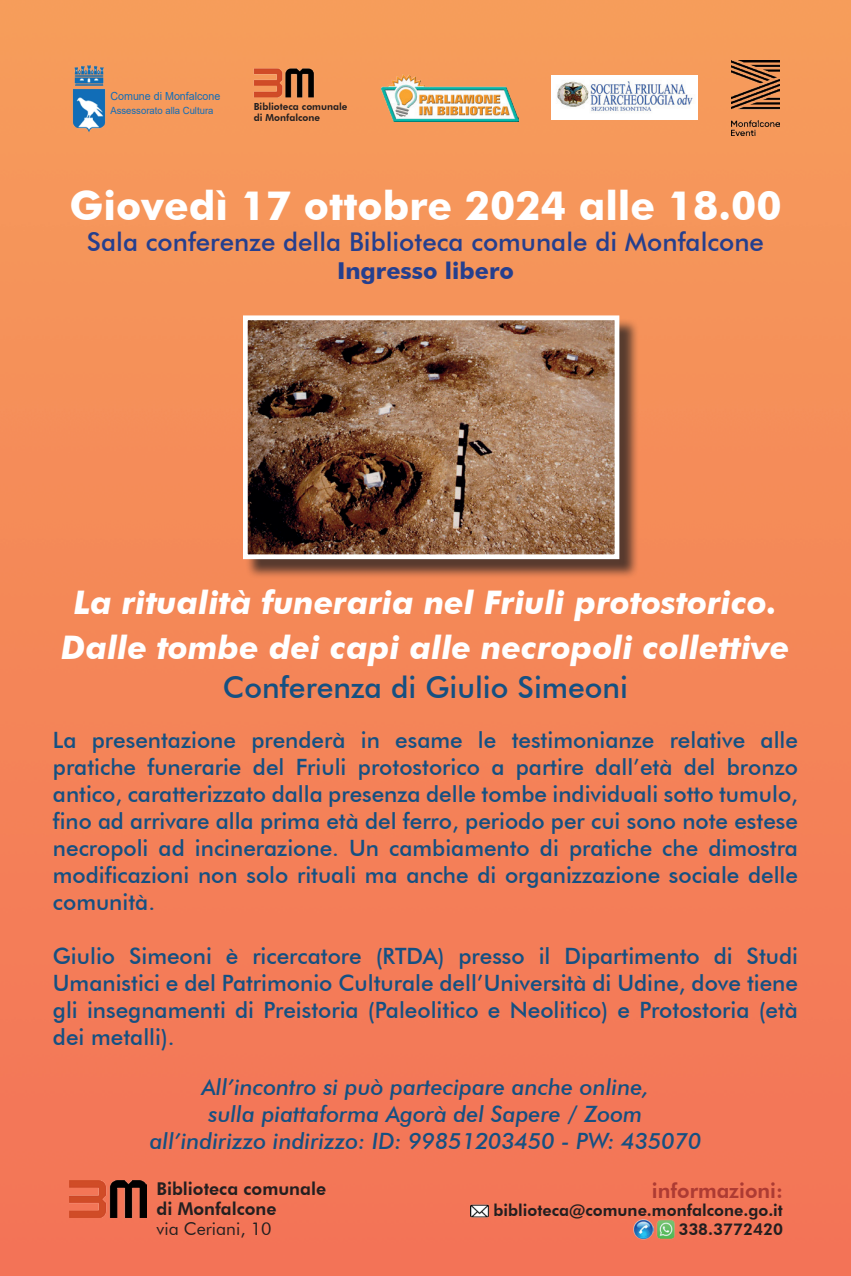
<style>
.page{position:relative;width:851px;height:1276px;background:#fff}
.page>*{position:absolute;margin:0;border:0;box-sizing:border-box;transform-origin:0 0}
.t1{font:700 40.5px "Futura BT";color:#fff}
.t2{font:italic 700 32.5px "Futura BT";color:#fff}
.t3{font:500 30px "Futura BT";color:#155082}
.t4{font:500 25.75px "Futura BT";color:#253f8e}
.t5{font:700 23.25px "Futura BT";color:#253f8e}
.t6{font:500 22.5px/27px "Futura BT";color:#155082;text-align:justify}
.t7{font:italic 500 22.5px "Futura BT";color:#155082}
.t8{font:800 20.5px "Futura BT";color:#ad3b33}
.t9{font:800 17.75px "Futura BT";color:#231f20}
.t10{font:17.75px "Futura BT";color:#231f20}
.t11{font:800 16.25px "Futura BT";color:#231f20}
.t12{font:11.25px "Arial";color:#126db7;scale:.96 1}
.t13{font:10px "Arial";color:#126db7;scale:.96 1}
.t14{font:800 9.75px "Futura BT";color:#231f20}
</style>
<div class="page">
<img style="left:0;top:0;width:850px;height:1276px">
<img style="left:69px;top:1180px;width:78px;height:37px">
<img style="left:655px;top:1220px;width:20px;height:19px">
<img style="left:470px;top:1202px;width:18px;height:17px">
<img style="left:633px;top:1219px;width:20px;height:20px">
<img style="left:381px;top:75px;width:137px;height:47px">
<img style="left:731px;top:60px;width:48px;height:76px">
<img style="left:64px;top:63px;width:50px;height:69px">
<img style="left:254px;top:67px;width:101px;height:31px">
<img style="left:551px;top:75px;width:146px;height:45px">
<div style="left:245px;top:318px;width:393px;height:261px;background:#231f20;opacity:.75"></div>
<img style="left:249px;top:321px;width:364px;height:232px">
<div style="left:243px;top:315px;width:376px;height:244px;border:5px solid #fff"></div>
<p class="t12" style="left:110px;top:88px;width:116px">Comune di Monfalcone</p>
<p class="t13" style="left:110px;top:103px;width:109px">Assessorato alla Cultura</p>
<p class="t14" style="left:254px;top:100px;width:95px">Biblioteca comunale</p>
<p class="t14" style="left:254px;top:112px;width:68px">di Monfalcone</p>
<p class="t1" style="left:69px;top:181px;width:713px">Giovedì 17 ottobre 2024 alle 18.00</p>
<p class="t4" style="left:87px;top:226px;width:678px">Sala conferenze della Biblioteca comunale di Monfalcone</p>
<p class="t5" style="left:337px;top:257px;width:178px">Ingresso libero</p>
<p class="t2" style="left:74px;top:583px;width:704px">La ritualità funeraria nel Friuli protostorico.</p>
<p class="t2" style="left:61px;top:628px;width:729px">Dalle tombe dei capi alle necropoli collettive</p>
<p class="t3" style="left:223px;top:668px;width:406px">Conferenza di Giulio Simeoni</p>
<p class="t6" style="left:53px;top:726px;width:746px">La presentazione prenderà in esame le testimonianze relative alle pratiche funerarie del Friuli protostorico a partire dall’età del bronzo antico, caratterizzato dalla presenza delle tombe individuali sotto tumulo, fino ad arrivare alla prima età del ferro, periodo per cui sono note estese necropoli ad incinerazione. Un cambiamento di pratiche che dimostra modificazioni non solo rituali ma anche di organizzazione sociale delle comunità.</p>
<p class="t6" style="left:53px;top:942px;width:746px">Giulio Simeoni è ricercatore (RTDA) presso il Dipartimento di Studi Umanistici e del Patrimonio Culturale dell’Università di Udine, dove tiene gli insegnamenti di Preistoria (Paleolitico e Neolitico) e Protostoria (età dei metalli).</p>
<p class="t7" style="left:202px;top:1073px;width:448px">All’incontro si può partecipare anche online,</p>
<p class="t7" style="left:208px;top:1100px;width:435px">sulla piattaforma Agorà del Sapere / Zoom</p>
<p class="t7" style="left:150px;top:1127px;width:553px">all’indirizzo indirizzo: ID: 99851203450 - PW: 435070</p>
<p class="t9" style="left:156px;top:1178px;width:171px">Biblioteca comunale</p>
<p class="t9" style="left:156px;top:1198px;width:122px">di Monfalcone</p>
<p class="t10" style="left:156px;top:1218px;width:117px">via Ceriani, 10</p>
<p class="t8" style="left:651px;top:1177px;width:133px">informazioni:</p>
<p class="t11" style="left:493px;top:1200px;width:291px">biblioteca@comune.monfalcone.go.it</p>
<p class="t11" style="left:678px;top:1219px;width:106px">338.3772420</p>
</div>
